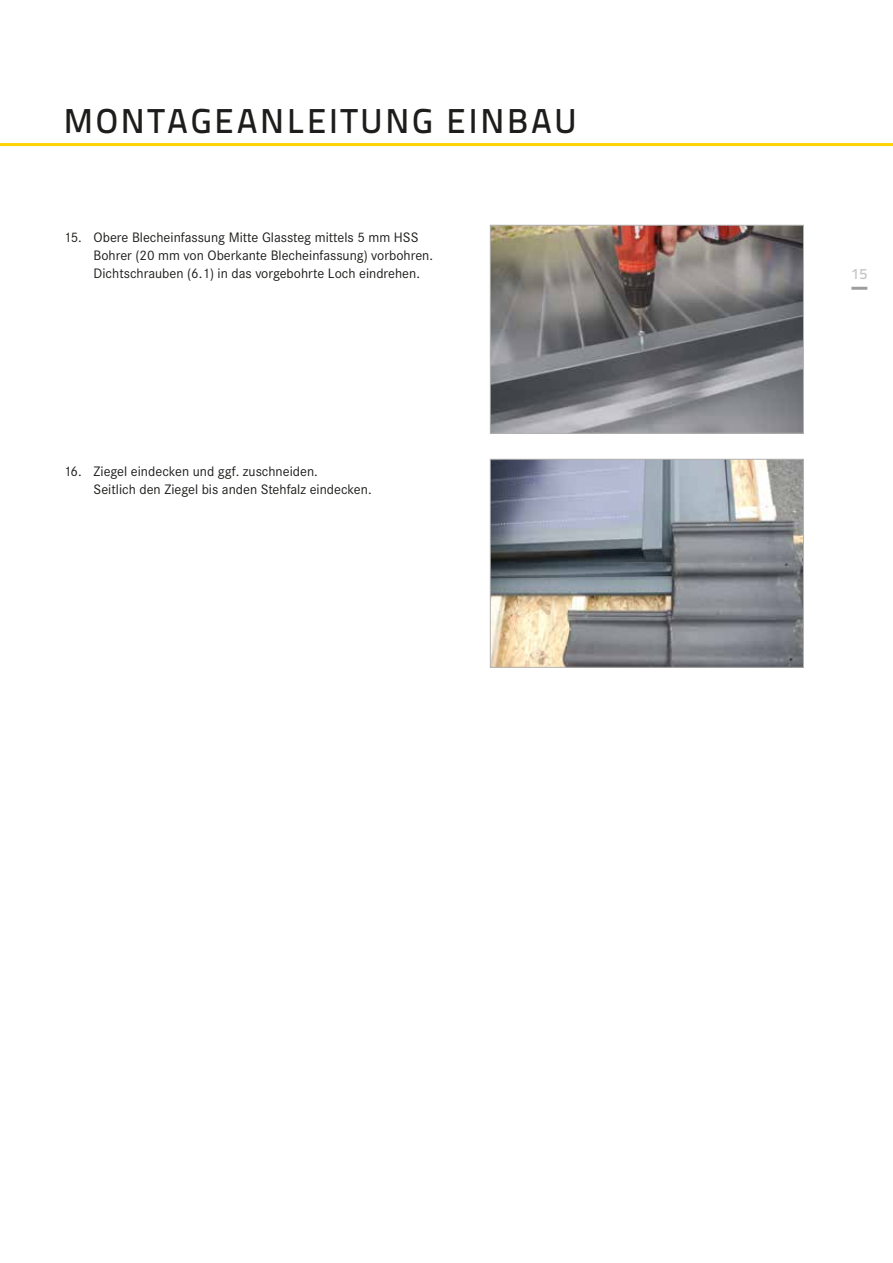
<style>
.page{position:relative;width:893px;height:1263px;background:#fff}
.page>*{position:absolute;margin:0;border:0;box-sizing:border-box;transform-origin:0 0}
.t1{font:500 34.5px "Titillium Text 22 L";letter-spacing:.08em;color:#1d1d1b}
.t2{font:500 15px "Titillium Text 22 L";color:#c6c6c6}
.t3{font:14.25px/18px "Corporate S";color:#1d1d1b}
</style>
<div class="page">
<hr style="left:851px;top:287px;width:16px;height:3px;background:#9d9d9c">
<hr style="left:0;top:143px;width:893px;height:3px;background:#ffd300">
<img style="left:492px;top:461px;width:310px;height:204px">
<div style="left:490px;top:459px;width:314px;height:208px;border:1px solid #b3b2b2"></div>
<img style="left:492px;top:227px;width:310px;height:204px">
<div style="left:490px;top:225px;width:314px;height:208px;border:1px solid #b3b2b2"></div>
<h1 class="t1" style="left:64px;top:95px;width:514px">MONTAGEANLEITUNG EINBAU</h1>
<p class="t3" style="left:94px;top:228px;width:341px;text-indent:-30px">15. Obere Blecheinfassung Mitte Glassteg mittels 5 mm HSS<br>Bohrer (20 mm von Oberkante Blecheinfassung) vorbohren.<br>Dichtschrauben (6.1) in das vorgebohrte Loch eindrehen.</p>
<p class="t3" style="left:94px;top:462px;width:280px;text-indent:-30px">16. Ziegel eindecken und ggf. zuschneiden.<br>Seitlich den Ziegel bis anden Stehfalz eindecken.</p>
<p class="t2" style="left:851px;top:263px;width:17px">15</p>
</div>
